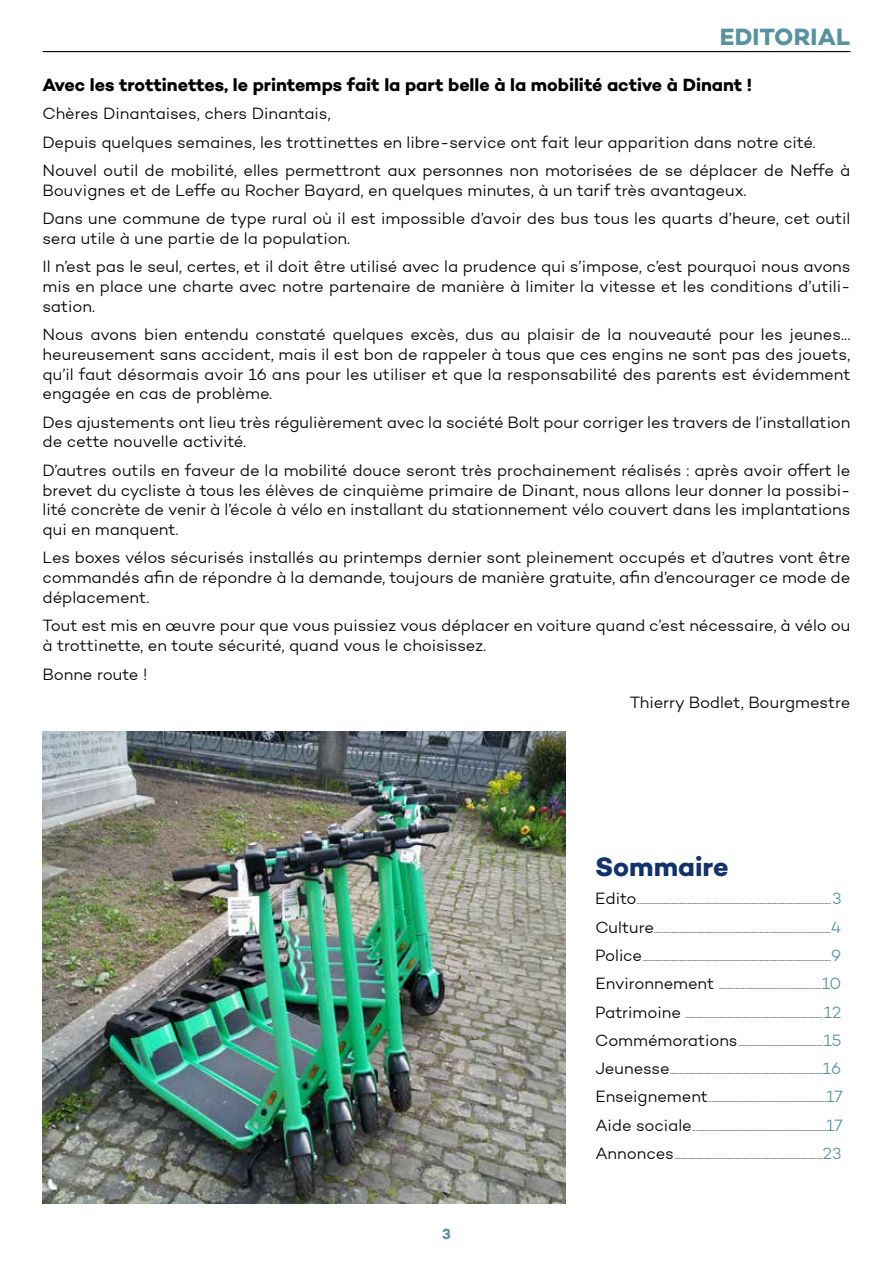
<style>
.page{position:relative;width:893px;height:1263px;background:#fff}
.page>*{position:absolute;margin:0;border:0;box-sizing:border-box;transform-origin:0 0}
.t1{font:700 27px "Campton";letter-spacing:-.005em;color:#12326e}
.t2{font:700 24px "Campton";letter-spacing:.01em;color:#5892a0}
.t3{font:700 18px "Campton";letter-spacing:-.005em;color:#000}
.t4{font:300 16.5px/19.8px "Campton";letter-spacing:-.005em;color:#000}
.t5{font:700 15px "Campton";color:#5892a0}
.t6{font:300 9px "Campton";color:#000}
.s1{font-size:16.5px}
.s2{font-size:16.5px;color:#5892a0}
</style>
<div class="page">
<hr style="left:43px;top:51px;width:807px;height:1px;background:#000">
<img style="left:43px;top:731px;width:523px;height:472px">
<h2 class="t2" style="left:720px;top:21px;width:132px">EDITORIAL</h2>
<p class="t3" style="left:43px;top:73px;width:711px">Avec les trottinettes, le printemps fait la part belle à la mobilité active à Dinant !</p>
<p class="t4" style="left:43px;top:99px;width:809px;line-height:28.3px">Chères Dinantaises, chers Dinantais,<br>Depuis quelques semaines, les trottinettes en libre-service ont fait leur apparition dans notre cité.<br>Nouvel outil de mobilité, elles permettront aux personnes non motorisées de se déplacer de Neffe à</p>
<p class="t4" style="left:43px;top:176px;width:809px;line-height:28.3px">Bouvignes et de Leffe au Rocher Bayard, en quelques minutes, à un tarif très avantageux.<br>Dans une commune de type rural où il est impossible d’avoir des bus tous les quarts d’heure, cet outil</p>
<p class="t4" style="left:43px;top:224px;width:809px;line-height:28.3px">sera utile à une partie de la population.<br>Il n’est pas le seul, certes, et il doit être utilisé avec la prudence qui s’impose, c’est pourquoi nous avons</p>
<p class="t4" style="left:43px;top:276px;width:809px">mis en place une charte avec notre partenaire de manière à limiter la vitesse et les conditions d’utili&shy;sation.</p>
<p class="t4" style="left:43px;top:324px;width:809px;text-align:justify">Nous avons bien entendu constaté quelques excès, dus au plaisir de la nouveauté pour les jeunes… heureusement sans accident, mais il est bon de rappeler à tous que ces engins ne sont pas des jouets, qu’il faut désormais avoir 16 ans pour les utiliser et que la responsabilité des parents est évidemment engagée en cas de problème.</p>
<p class="t4" style="left:43px;top:412px;width:809px">Des ajustements ont lieu très régulièrement avec la société Bolt pour corriger les travers de l’installation de cette nouvelle activité.</p>
<p class="t4" style="left:43px;top:460px;width:809px;text-align:justify">D’autres outils en faveur de la mobilité douce seront très prochainement réalisés : après avoir offert le brevet du cycliste à tous les élèves de cinquième primaire de Dinant, nous allons leur donner la possibi&shy;lité concrète de venir à l’école à vélo en installant du stationnement vélo couvert dans les implantations qui en manquent.</p>
<p class="t4" style="left:43px;top:548px;width:809px;text-align:justify">Les boxes vélos sécurisés installés au printemps dernier sont pleinement occupés et d’autres vont être commandés afin de répondre à la demande, toujours de manière gratuite, afin d’encourager ce mode de déplacement.</p>
<p class="t4" style="left:43px;top:616px;width:809px">Tout est mis en œuvre pour que vous puissiez vous déplacer en voiture quand c’est nécessaire, à vélo ou à trottinette, en toute sécurité, quand vous le choisissez.</p>
<p class="t4" style="left:43px;top:664px;width:106px">Bonne route !</p>
<p class="t4" style="left:630px;top:692px;width:222px">Thierry Bodlet, Bourgmestre</p>
<p class="t5" style="left:442px;top:1224px;width:10px">3</p>
<h1 class="t1" style="left:595px;top:849px;width:135px">Sommaire</h1>
<p class="t6" style="left:595px;top:896px;width:248px"><span class="s1">Edito</span>..........................................................................................................................<span class="s2">3</span></p>
<p class="t6" style="left:595px;top:924px;width:248px"><span class="s1">Culture</span>...............................................................................................................<span class="s2">4</span></p>
<p class="t6" style="left:595px;top:952px;width:248px"><span class="s1">Police</span>......................................................................................................................<span class="s2">9</span></p>
<p class="t6" style="left:595px;top:980px;width:248px"><span class="s1">Environnement</span> ................................................................<span class="s2">10</span></p>
<p class="t6" style="left:595px;top:1009px;width:248px"><span class="s1">Patrimoine</span> ......................................................................................<span class="s2">12</span></p>
<p class="t6" style="left:595px;top:1037px;width:248px"><span class="s1">Commémorations</span>.....................................................<span class="s2">15</span></p>
<p class="t6" style="left:595px;top:1065px;width:248px"><span class="s1">Jeunesse</span>................................................................................................<span class="s2">16</span></p>
<p class="t6" style="left:595px;top:1094px;width:249px"><span class="s1">Enseignement</span>..........................................................................<span class="s2">17</span></p>
<p class="t6" style="left:595px;top:1122px;width:249px"><span class="s1">Aide sociale</span>....................................................................................<span class="s2">17</span></p>
<p class="t6" style="left:595px;top:1150px;width:247px"><span class="s1">Annonces</span>.............................................................................................<span class="s2">23</span></p>
</div>
